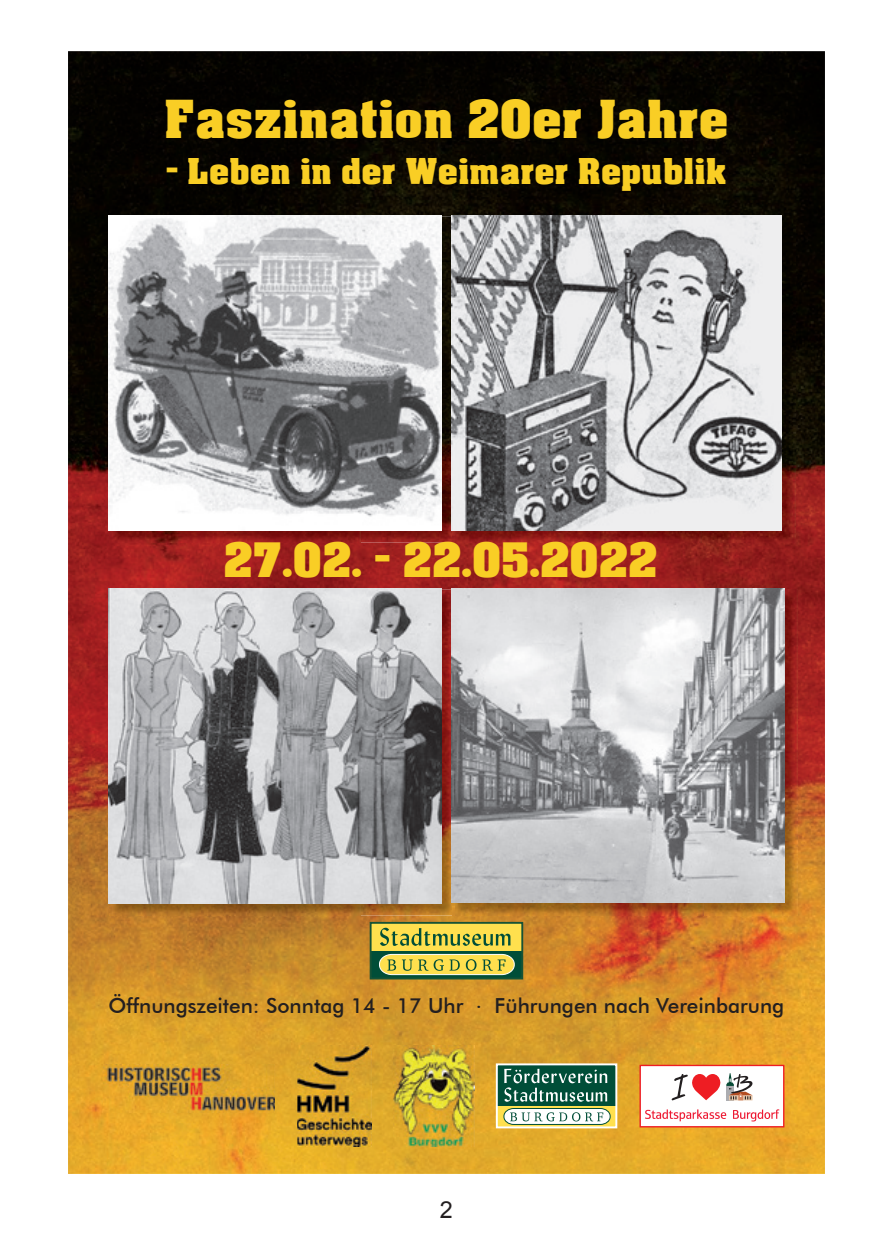
<style>
.page{position:relative;width:893px;height:1259px;background:#fff}
.page>*{position:absolute;margin:0;border:0;box-sizing:border-box;transform-origin:0 0}
.t1{font:50.1px "Acme Font";color:#f9ce25}
.t2{font:45.3px "Acme Font";color:#f9ce25}
.t3{font:33.9px "Acme Font";color:#f9ce25}
.t4{font:23.4px "Arial";color:#231f20}
.t5{font:500 20.7px "Futura BT";color:#231f20}
</style>
<div class="page">
<img style="left:68px;top:51px;width:757px;height:1123px">
<img style="left:110px;top:589px;width:342px;height:326px">
<img style="left:109px;top:588px;width:333px;height:315px">
<img style="left:703px;top:589px;width:94px;height:326px">
<img style="left:455px;top:902px;width:248px;height:13px">
<img style="left:452px;top:902px;width:3px;height:13px">
<img style="left:451px;top:588px;width:333px;height:314px">
<img style="left:109px;top:216px;width:343px;height:326px">
<img style="left:108px;top:215px;width:333px;height:315px">
<img style="left:702px;top:216px;width:93px;height:326px">
<img style="left:454px;top:530px;width:248px;height:12px">
<img style="left:452px;top:530px;width:2px;height:12px">
<img style="left:451px;top:215px;width:331px;height:315px">
<img style="left:104px;top:1064px;width:171px;height:48px">
<img style="left:297px;top:1045px;width:75px;height:101px">
<img style="left:393px;top:1045px;width:82px;height:101px">
<div style="left:497px;top:1105px;width:119px;height:22px;background:#ffe04e"></div>
<svg style="left:503px;top:1108px;width:108px;height:17px"></svg>
<div style="left:497px;top:1064px;width:119px;height:41px;background:#004e38"></div>
<svg style="left:504px;top:1068px;width:103px;height:33px"></svg>
<div style="left:496px;top:1063px;width:121px;height:65px;border:2px solid #fff"></div>
<div style="left:640px;top:1065px;width:144px;height:61px;background:#fff"></div>
<div style="left:639px;top:1064px;width:145px;height:63px;border:1px solid #ee1d23"></div>
<svg style="left:726px;top:1073px;width:27px;height:27px"></svg>
<svg style="left:672px;top:1074px;width:48px;height:26px"></svg>
<svg style="left:733px;top:1109px;width:46px;height:12px"></svg>
<svg style="left:645px;top:1109px;width:81px;height:12px"></svg>
<svg style="left:373px;top:953px;width:147px;height:23px"></svg>
<hr style="left:371px;top:950px;width:151px;height:3px;background:#004e38">
<svg style="left:379px;top:954px;width:136px;height:21px"></svg>
<div style="left:371px;top:923px;width:151px;height:27px;background:#ffe04e"></div>
<svg style="left:380px;top:927px;width:130px;height:19px"></svg>
<div style="left:370px;top:922px;width:153px;height:57px;border:2px solid #175336"></div>
<h1 class="t1" style="left:164px;top:87px;width:566px">Faszination 20er Jahre</h1>
<h3 class="t3" style="left:166px;top:150px;width:562px">- Leben in der Weimarer Republik</h3>
<h2 class="t2" style="left:224px;top:531px;width:436px">27.02. - 22.05.2022</h2>
<p class="t5" style="left:109px;top:993px;width:677px">Öffnungszeiten: Sonntag 14 - 17 Uhr . Führungen nach Vereinbarung</p>
<p class="t4" style="left:440px;top:1194px;width:15px">2</p>
</div>
